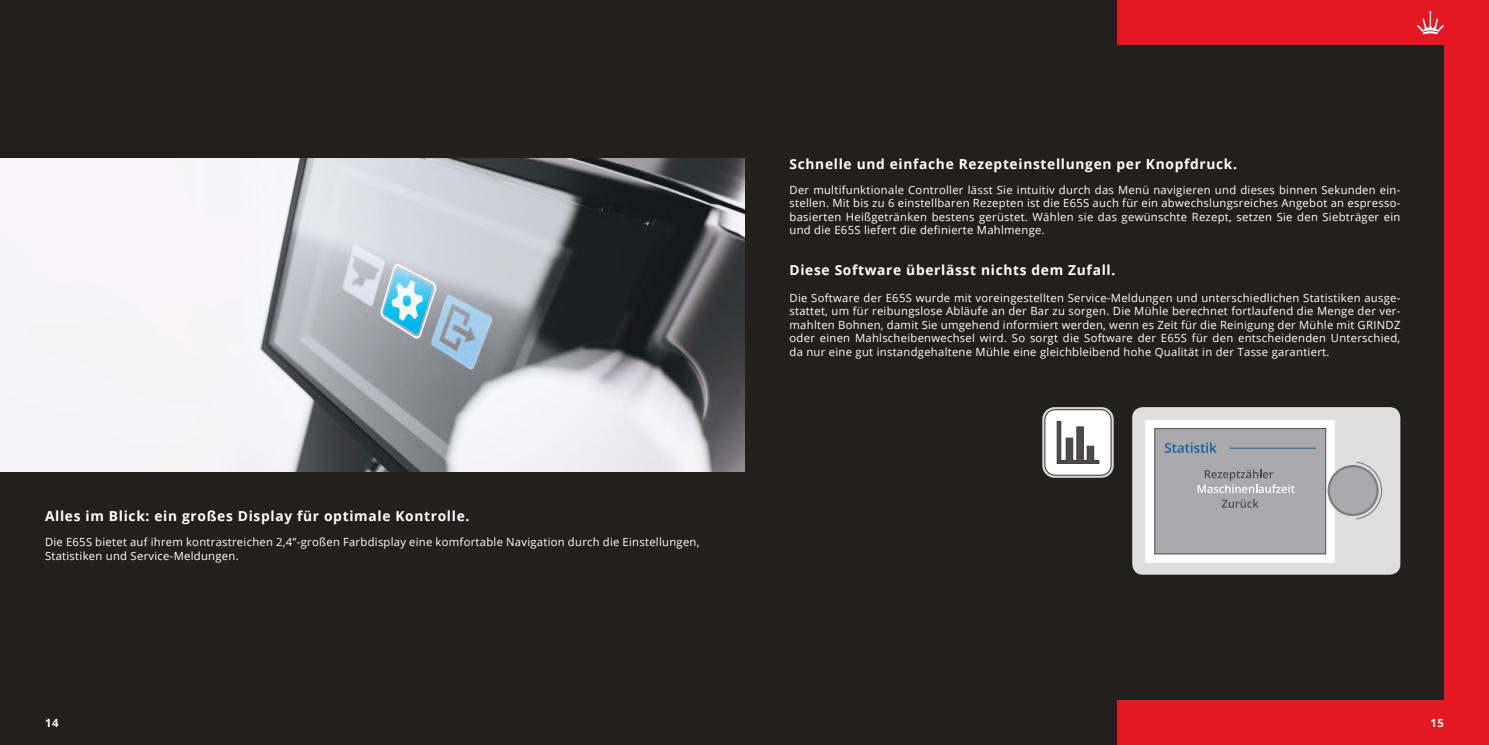
<style>
.page{position:relative;width:1489px;height:745px;background:#fff}
.page>*{position:absolute;margin:0;border:0;box-sizing:border-box;transform-origin:0 0}
.t1{font:700 13.75px "Open Sans";letter-spacing:.05em;color:#fff}
.t2{font:11.25px/13.5px "Open Sans";letter-spacing:.025em;color:#fff;text-align:justify}
.t3{font:700 11.25px "Open Sans";color:#fff}
</style>
<div class="page">
<div style="left:0;top:0;width:1488px;height:744px;background:#241f1f"></div>
<div style="left:1116px;top:0;width:372px;height:45px;background:#e51720"></div>
<div style="left:1442px;top:0;width:46px;height:744px;background:#e51720"></div>
<div style="left:1116px;top:699px;width:372px;height:45px;background:#e51720"></div>
<div style="left:829px;top:45px;width:614px;height:654px;background:#241f1f"></div>
<svg style="left:1417px;top:11px;width:26px;height:23px"></svg>
<img style="left:0;top:158px;width:744px;height:313px">
<div style="left:1132px;top:407px;width:268px;height:167px;background:#dfdedf"></div>
<div style="left:1145px;top:420px;width:189px;height:142px;background:#fff"></div>
<div style="left:1154px;top:428px;width:171px;height:126px;background:#aaaaac;border:1px solid #4e4b4c"></div>
<div style="left:1328px;top:466px;width:49px;height:48px;background:#aaaaac;border-radius:50%"></div>
<div style="left:1327px;top:464px;width:51px;height:51px;border:2px solid #7d7c7e;border-radius:50%"></div>
<svg style="left:1354px;top:460px;width:28px;height:59px"></svg>
<svg style="left:1197px;top:469px;width:97px;height:23px"></svg>
<svg style="left:1222px;top:499px;width:36px;height:8px"></svg>
<hr style="left:1229px;top:447px;width:87px;height:1px;background:#1162a0">
<svg style="left:1164px;top:442px;width:52px;height:10px"></svg>
<svg style="left:1042px;top:407px;width:71px;height:70px"></svg>
<div style="left:1044px;top:409px;width:66px;height:66px;background:#fff;border-radius:10px"></div>
<div style="left:1044px;top:409px;width:67px;height:66px;border:1px solid #393535;border-radius:10px"></div>
<svg style="left:1056px;top:421px;width:43px;height:42px"></svg>
<p class="t1" style="left:45px;top:506px;width:426px">Alles im Blick: ein großes Display für optimale Kontrolle.</p>
<p class="t2" style="left:45px;top:535px;width:656px">Die E65S bietet auf ihrem kontrastreichen 2,4”-großen Farbdisplay eine komfortable Navigation durch die Einstellungen,<br>Statistiken und Service-Meldungen.</p>
<p class="t1" style="left:789px;top:154px;width:449px">Schnelle und einfache Rezepteinstellungen per Knopfdruck.</p>
<p class="t2" style="left:789px;top:183px;width:612px">Der multifunktionale Controller lässt Sie intuitiv durch das Menü navigieren und dieses binnen Sekunden ein&shy;stellen. Mit bis zu 6 einstellbaren Rezepten ist die E65S auch für ein abwechslungsreiches Angebot an espresso&shy;basierten Heißgetränken bestens gerüstet. Wählen sie das gewünschte Rezept, setzen Sie den Siebträger ein und die E65S liefert die definierte Mahlmenge.</p>
<p class="t1" style="left:789px;top:260px;width:327px">Diese Software überlässt nichts dem Zufall.</p>
<p class="t2" style="left:789px;top:290px;width:612px">Die Software der E65S wurde mit voreingestellten Service-Meldungen und unterschiedlichen Statistiken ausge&shy;stattet, um für reibungslose Abläufe an der Bar zu sorgen. Die Mühle berechnet fortlaufend die Menge der ver&shy;mahlten Bohnen, damit Sie umgehend informiert werden, wenn es Zeit für die Reinigung der Mühle mit GRINDZ oder einen Mahlscheibenwechsel wird. So sorgt die Software der E65S für den entscheidenden Unterschied, da nur eine gut instandgehaltene Mühle eine gleichbleibend hohe Qualität in der Tasse garantiert.</p>
<p class="t3" style="left:45px;top:714px;width:15px">14</p>
<p class="t3" style="left:1430px;top:714px;width:15px">15</p>
</div>
